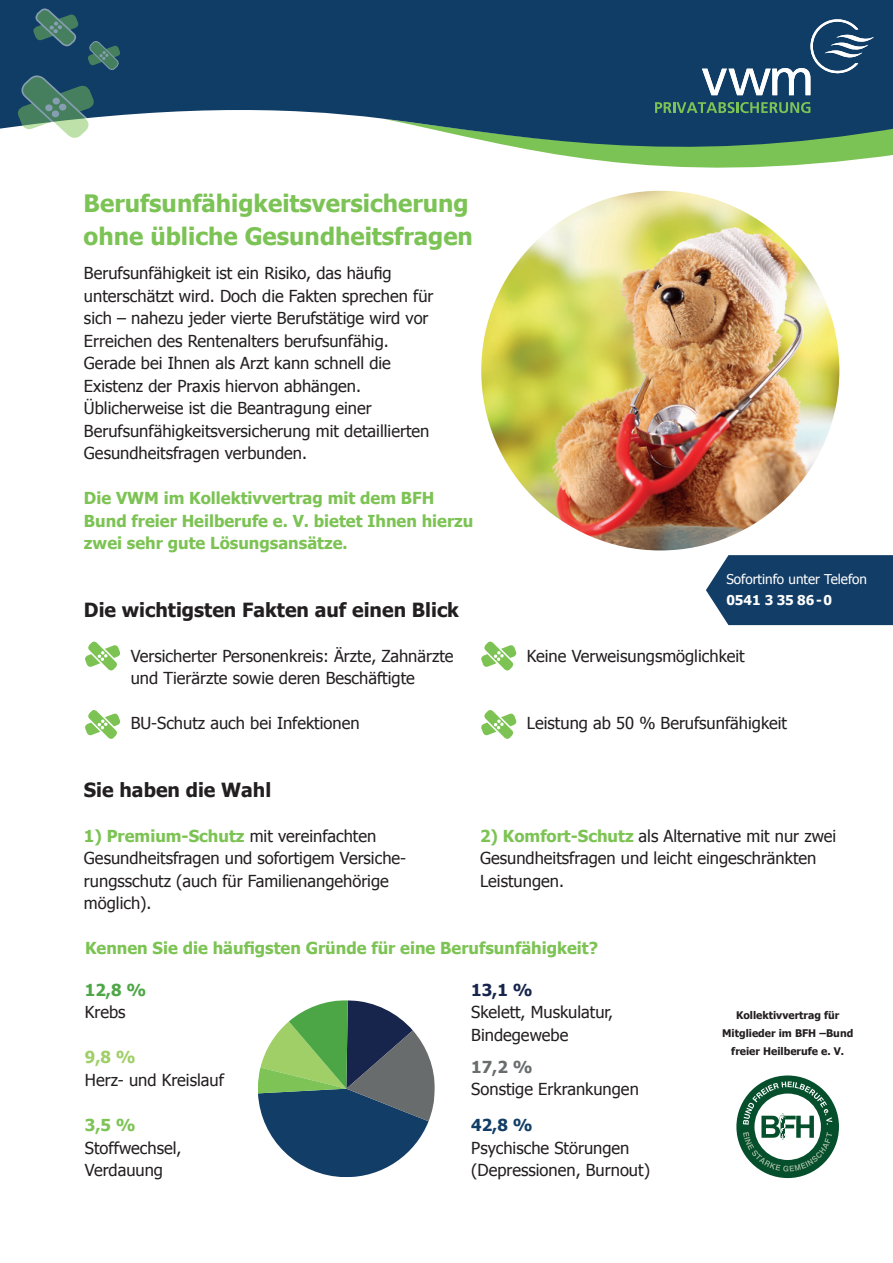
<style>
.page{position:relative;width:893px;height:1263px;background:#fff}
.page>*{position:absolute;margin:0;border:0;box-sizing:border-box;transform-origin:0 0}
.t1{font:700 24px/33px "Tahoma";color:#7cc355}
.t2{font:700 19.5px "Tahoma";color:#231f20}
.t3{font:16.5px/22.5px "Tahoma";color:#231f20}
.t4{font:700 16.5px/22.5px "Tahoma";color:#7cc354}
.t5{font:700 16.5px "Tahoma";color:#4ea646}
.t6{font:700 16.5px "Tahoma";color:#696d6e}
.t7{font:700 16.5px "Tahoma";color:#17254d}
.t8{font:700 16.5px "Tahoma";color:#113d66}
.t9{font:700 16.5px "Tahoma";color:#a0cf67}
.t10{font:700 16.5px "Tahoma";color:#7dc355}
.t11{font:13.5px "Tahoma";color:#fff}
.t12{font:700 13.5px "Tahoma";color:#fff}
.t13{font:700 10.5px/18px "Tahoma";color:#231f20;text-align:center}
.s1{font-weight:700;color:#7cc354}
</style>
<div class="page">
<svg style="left:0;top:0;width:893px;height:168px;fill:#103d66"></svg>
<svg style="left:702px;top:17px;width:172px;height:78px;background:#32587b"></svg>
<svg style="left:655px;top:102px;width:155px;height:11px;background:#427b5d"></svg>
<img style="left:481px;top:191px;width:358px;height:359px">
<svg style="left:706px;top:555px;width:187px;height:70px;background:#20486f"></svg>
<svg style="left:16px;top:7px;width:105px;height:135px;background:#466f7d"></svg>
<svg style="left:85px;top:641px;width:35px;height:30px"></svg>
<svg style="left:481px;top:641px;width:36px;height:30px"></svg>
<svg style="left:85px;top:710px;width:36px;height:29px"></svg>
<svg style="left:481px;top:710px;width:36px;height:29px"></svg>
<svg style="left:258px;top:1000px;width:177px;height:177px"></svg>
<svg style="left:736px;top:1075px;width:103px;height:103px"></svg>
<h1 class="t1" style="left:84px;top:185px;width:391px">Berufsunfähigkeitsversicherung ohne übliche Gesundheitsfragen</h1>
<p class="t3" style="left:84px;top:261px;width:351px">Berufsunfähigkeit ist ein Risiko, das häufig unterschätzt wird. Doch die Fakten sprechen für sich – nahezu jeder vierte Berufstätige wird vor Erreichen des Rentenalters berufsunfähig.<br>Gerade bei Ihnen als Arzt kann schnell die Existenz der Praxis hiervon abhängen.<br>Üblicherweise ist die Beantragung einer Berufsunfähigkeitsversicherung mit detaillierten Gesundheitsfragen verbunden.</p>
<p class="t4" style="left:84px;top:486px;width:391px">Die VWM im Kollektivvertrag mit dem BFH<br>Bund freier Heilberufe e. V. bietet Ihnen hierzu zwei sehr gute Lösungsansätze.</p>
<p class="t2" style="left:84px;top:596px;width:377px">Die wichtigsten Fakten auf einen Blick</p>
<p class="t11" style="left:726px;top:570px;width:142px">Sofortinfo unter Telefon</p>
<p class="t12" style="left:726px;top:591px;width:107px">0541 3 35 86-0</p>
<p class="t3" style="left:131px;top:644px;width:324px">Versicherter Personenkreis: Ärzte, Zahnärzte und Tierärzte sowie deren Beschäftigte</p>
<p class="t3" style="left:527px;top:644px;width:219px">Keine Verweisungsmöglichkeit</p>
<p class="t3" style="left:131px;top:711px;width:230px">BU-Schutz auch bei Infektionen</p>
<p class="t3" style="left:527px;top:711px;width:262px">Leistung ab 50 % Berufsunfähigkeit</p>
<p class="t2" style="left:84px;top:776px;width:189px">Sie haben die Wahl</p>
<p class="t3" style="left:84px;top:824px;width:324px"><span class="s1">1) Premium-Schutz</span> mit vereinfachten Gesundheitsfragen und sofortigem Versiche&shy;rungsschutz (auch für Familienangehörige möglich).</p>
<p class="t3" style="left:480px;top:824px;width:358px"><span class="s1">2) Komfort-Schutz</span> als Alternative mit nur zwei<br>Gesundheitsfragen und leicht eingeschränkten<br>Leistungen.</p>
<p class="t4" style="left:85px;top:936px;width:515px">Kennen Sie die häufigsten Gründe für eine Berufsunfähigkeit?</p>
<p class="t5" style="left:85px;top:978px;width:63px">12,8 %</p>
<p class="t3" style="left:85px;top:1000px;width:42px">Krebs</p>
<p class="t9" style="left:85px;top:1045px;width:52px">9,8 %</p>
<p class="t3" style="left:85px;top:1068px;width:141px">Herz- und Kreislauf</p>
<p class="t10" style="left:85px;top:1113px;width:52px">3,5 %</p>
<p class="t3" style="left:85px;top:1136px;width:98px">Stoffwechsel,<br>Verdauung</p>
<p class="t7" style="left:471px;top:978px;width:63px">13,1 %</p>
<p class="t3" style="left:471px;top:1000px;width:144px">Skelett, Muskulatur,<br>Bindegewebe</p>
<p class="t6" style="left:471px;top:1055px;width:63px">17,2 %</p>
<p class="t3" style="left:471px;top:1077px;width:169px">Sonstige Erkrankungen</p>
<p class="t8" style="left:471px;top:1114px;width:63px">42,8 %</p>
<p class="t3" style="left:471px;top:1136px;width:180px">Psychische Störungen (Depressionen, Burnout)</p>
<p class="t13" style="left:722px;top:1006px;width:133px">Kollektivvertrag für<br>Mitglieder im BFH –Bund freier Heilberufe e. V.</p>
</div>
